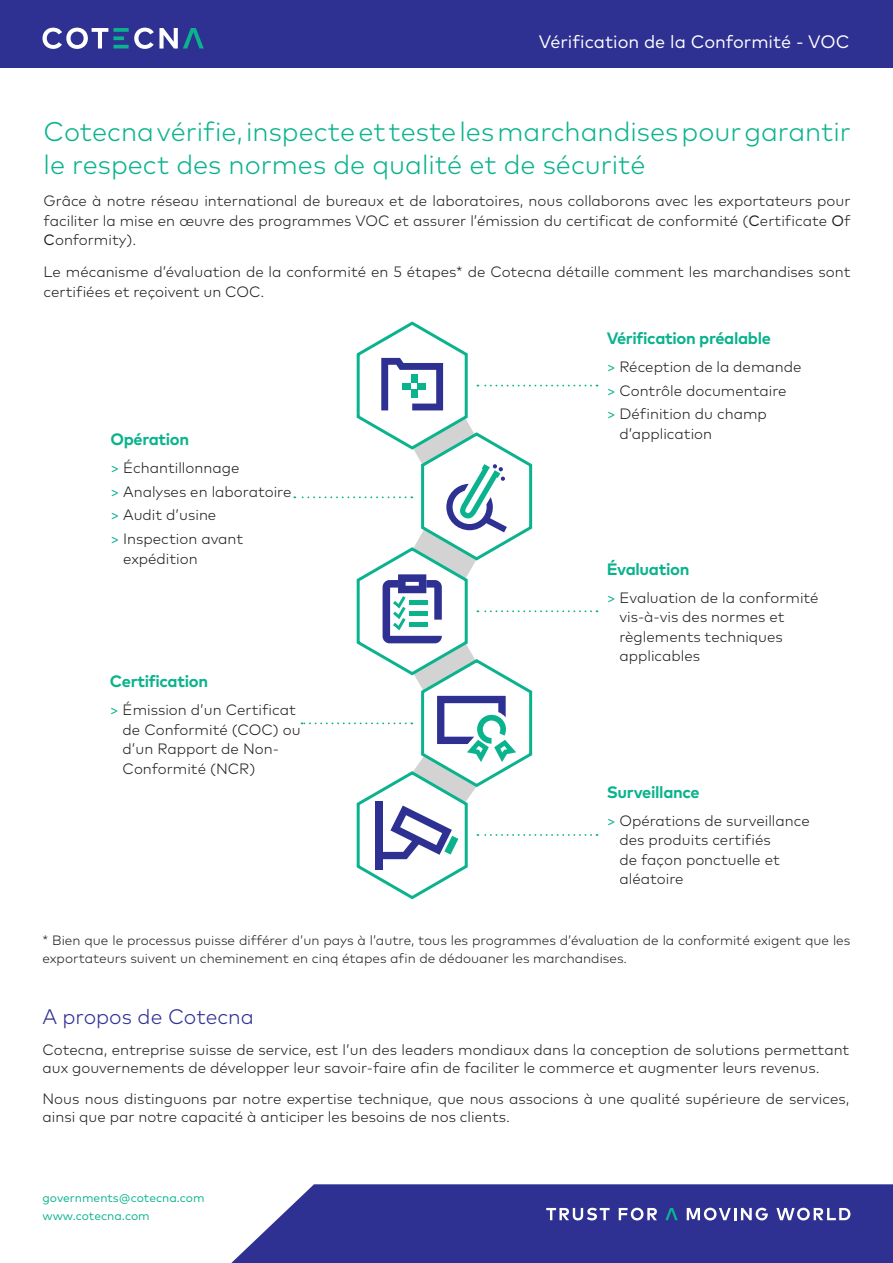
<style>
.page{position:relative;width:893px;height:1263px;background:#fff}
.page>*{position:absolute;margin:0;border:0;box-sizing:border-box;transform-origin:0 0}
.Body{font:300 27px/33px "Mark Pro";color:#0ab38d}
.t1{font:300 21px "Mark Pro";color:#2e3092}
.Top_header{font:18px "Mark Pro";color:#fff}
.t2{font:700 16.5px "Mark Pro";letter-spacing:-.02em;color:#0ab38d}
.Body-2{font:300 15px/19.5px "Mark Pro";color:#231f20}
.Body-3{font:300 13.5px/18px "Mark Pro";color:#231f20}
.Address{font:12px "Mark Pro";color:#0ab38d}
.s1{font-weight:400}
.s2{font-weight:400;color:#0ab38d}
</style>
<div class="page">
<div style="left:0;top:0;width:893px;height:68px;background:#2e3092"></div>
<svg style="left:43px;top:28px;width:161px;height:21px"></svg>
<svg style="left:231px;top:1184px;width:662px;height:79px;background:#3d3f9a"></svg>
<svg style="left:665px;top:1208px;width:13px;height:12px"></svg>
<svg style="left:546px;top:1208px;width:64px;height:12px"></svg>
<svg style="left:619px;top:1208px;width:38px;height:12px"></svg>
<svg style="left:687px;top:1208px;width:81px;height:12px"></svg>
<svg style="left:776px;top:1208px;width:74px;height:12px"></svg>
<svg style="left:294px;top:321px;width:303px;height:579px"></svg>
<p class="Top_header" style="left:539px;top:29px;width:312px">Vérification de la Conformité - VOC</p>
<p class="Body" style="left:44px;top:113px;width:809px">Cotecna vérifie, inspecte et teste les marchandises pour garantir le respect des normes de qualité et de sécurité</p>
<p class="Body-2" style="left:44px;top:190px;width:808px;text-align:justify">Grâce à notre réseau international de bureaux et de laboratoires, nous collaborons avec les exportateurs pour faciliter la mise en œuvre des programmes VOC et assurer l’émission du certificat de conformité (<span class="s1">C</span>ertificate <span class="s1">O</span>f <span class="s1">C</span>onformity).</p>
<p class="Body-2" style="left:44px;top:261px;width:808px">Le mécanisme d’évaluation de la conformité en 5 étapes* de Cotecna détaille comment les marchandises sont certifiées et reçoivent un COC.</p>
<h3 class="t2" style="left:110px;top:426px;width:80px">Opération</h3>
<p class="Body-2" style="left:110px;top:457px;width:130px"><span class="s2">&gt;</span> Échantillonnage</p>
<p class="Body-2" style="left:110px;top:480px;width:183px"><span class="s2">&gt;</span> Analyses en laboratoire</p>
<p class="Body-2" style="left:110px;top:504px;width:107px"><span class="s2">&gt;</span> Audit d’usine</p>
<p class="Body-2" style="left:123px;top:528px;width:122px;text-indent:-13px"><span class="s2">&gt;</span> Inspection avant expédition</p>
<h3 class="t2" style="left:110px;top:669px;width:100px">Certification</h3>
<p class="Body-2" style="left:123px;top:699px;width:179px;text-indent:-13px"><span class="s2">&gt;</span> Émission d’un Certificat de Conformité (COC) ou d’un Rapport de Non-<br>Conformité (NCR)</p>
<h3 class="t2" style="left:607px;top:326px;width:166px">Vérification préalable</h3>
<p class="Body-2" style="left:607px;top:356px;width:196px"><span class="s2">&gt;</span> Réception de la demande</p>
<p class="Body-2" style="left:607px;top:379px;width:181px"><span class="s2">&gt;</span> Contrôle documentaire</p>
<p class="Body-2" style="left:619px;top:403px;width:149px;text-indent:-13px"><span class="s2">&gt;</span> Définition du champ d’application</p>
<h3 class="t2" style="left:607px;top:556px;width:84px">Évaluation</h3>
<p class="Body-2" style="left:619px;top:587px;width:201px;text-indent:-13px"><span class="s2">&gt;</span> Evaluation de la conformité vis-à-vis des normes et règlements techniques applicables</p>
<h3 class="t2" style="left:607px;top:779px;width:95px">Surveillance</h3>
<p class="Body-2" style="left:619px;top:810px;width:192px;text-indent:-13px"><span class="s2">&gt;</span> Opérations de surveillance des produits certifiés<br>de façon ponctuelle et aléatoire</p>
<p class="Body-3" style="left:43px;top:930px;width:809px">* Bien que le processus puisse différer d’un pays à l’autre, tous les programmes d’évaluation de la conformité exigent que les exportateurs suivent un cheminement en cinq étapes afin de dédouaner les marchandises.</p>
<h2 class="t1" style="left:43px;top:1001px;width:213px">A propos de Cotecna</h2>
<p class="Body-2" style="left:43px;top:1040px;width:808px;line-height:18px">Cotecna, entreprise suisse de service, est l’un des leaders mondiaux dans la conception de solutions permettant aux gouvernements de développer leur savoir-faire afin de faciliter le commerce et augmenter leurs revenus.</p>
<p class="Body-2" style="left:43px;top:1088px;width:808px;line-height:18px">Nous nous distinguons par notre expertise technique, que nous associons à une qualité supérieure de services, ainsi que par notre capacité à anticiper les besoins de nos clients.</p>
<p class="Address" style="left:43px;top:1189px;width:164px">governments@cotecna.com</p>
<p class="Address" style="left:43px;top:1207px;width:109px">www.cotecna.com</p>
</div>
